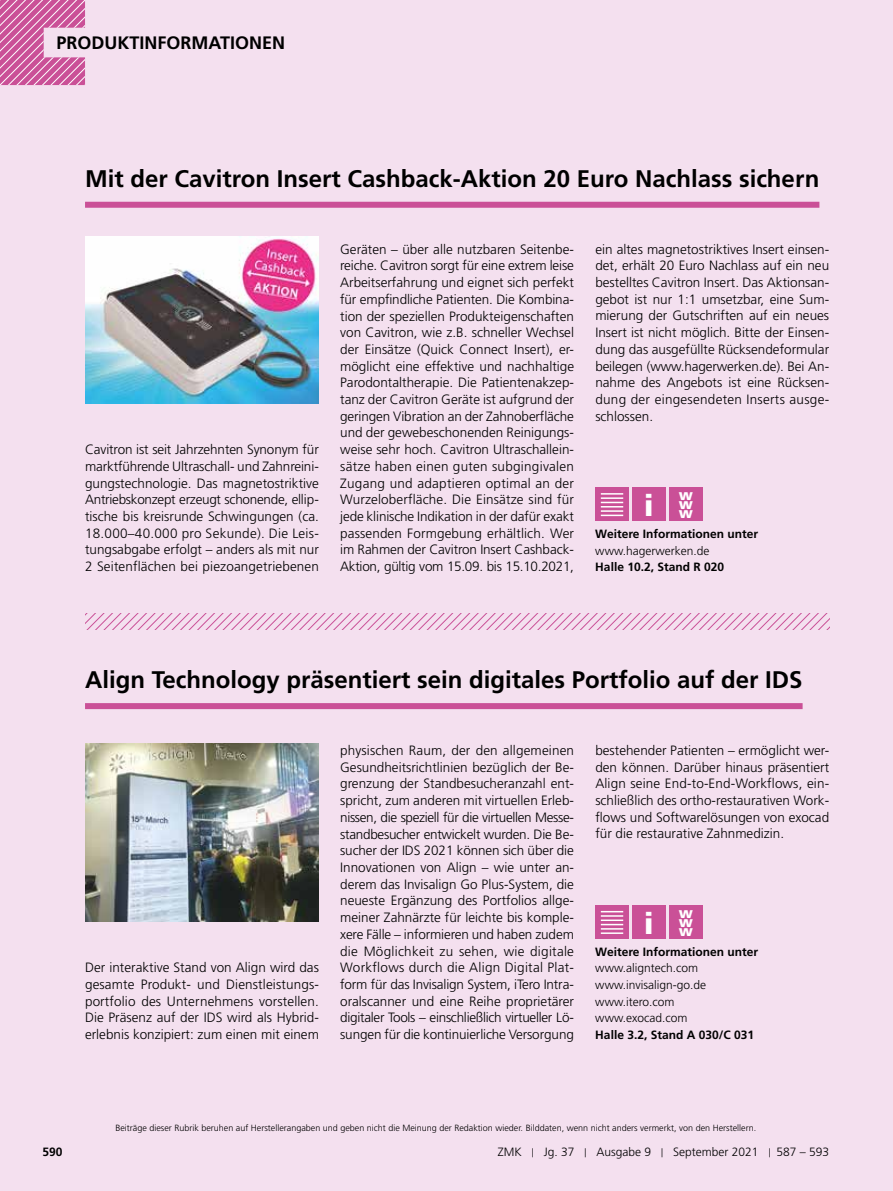
<style>
.page{position:relative;width:893px;height:1191px;background:#f4e0ef}
.page>*{position:absolute;margin:0;border:0;box-sizing:border-box;transform-origin:0 0}
.t1{font:900 30px "Frutiger";color:#fff}
.t2{font:700 24px "Frutiger";color:#000}
.t3{font:700 18px "Frutiger";color:#000}
.t4{font:900 15px "Frutiger";color:#fff}
.t5{font:300 13.5px/16.6px "Frutiger";color:#000;text-align:justify}
.t6{font:300 12px/16.6px "Frutiger";color:#000}
.t7{font:700 12px "Frutiger";color:#000}
.t8{font:300 9px "Frutiger";color:#000}
.s1{font-size:9px}
</style>
<div class="page">
<div style="left:85px;top:202px;width:734px;height:6px;background:#ca5097"></div>
<div style="left:595px;top:487px;width:34px;height:34px;background:#ca5097"></div>
<svg style="left:601px;top:493px;width:22px;height:1px"></svg>
<hr style="left:601px;top:497px;width:22px;height:2px;background:#fff">
<svg style="left:601px;top:502px;width:22px;height:5px"></svg>
<hr style="left:601px;top:510px;width:22px;height:2px;background:#fff">
<hr style="left:601px;top:514px;width:22px;height:2px;background:#fff">
<div style="left:632px;top:487px;width:34px;height:34px;background:#ca5097"></div>
<div style="left:669px;top:487px;width:34px;height:34px;background:#ca5097"></div>
<img style="left:85px;top:237px;width:234px;height:166px">
<div style="left:85px;top:703px;width:718px;height:6px;background:#ca5097"></div>
<div style="left:595px;top:905px;width:34px;height:34px;background:#ca5097"></div>
<svg style="left:601px;top:911px;width:22px;height:5px"></svg>
<hr style="left:601px;top:919px;width:22px;height:2px;background:#fff">
<hr style="left:601px;top:923px;width:22px;height:2px;background:#fff">
<svg style="left:601px;top:928px;width:22px;height:1px"></svg>
<hr style="left:601px;top:932px;width:22px;height:2px;background:#fff">
<div style="left:632px;top:905px;width:34px;height:34px;background:#ca5097"></div>
<div style="left:669px;top:905px;width:34px;height:34px;background:#ca5097"></div>
<img style="left:85px;top:743px;width:234px;height:178px">
<svg style="left:0;top:0;width:85px;height:85px"></svg>
<svg style="left:85px;top:613px;width:744px;height:17px"></svg>
<h3 class="t3" style="left:56px;top:32px;width:230px">PRODUKTINFORMATIONEN</h3>
<h2 class="t2" style="left:85px;top:164px;width:736px">Mit der Cavitron Insert Cashback-Aktion 20 Euro Nachlass sichern</h2>
<p class="t5" style="left:85px;top:441px;width:235px">Cavitron ist seit Jahrzehnten Synonym für marktführende Ultraschall- und Zahnreini&shy;gungstechnologie. Das magnetostriktive Antriebskonzept erzeugt schonende, ellip&shy;tische bis kreisrunde Schwingungen (ca.<br>18.000–40.000 pro Sekunde). Die Leis&shy;tungsabgabe erfolgt – anders als mit nur 2 Seitenflächen bei piezoangetriebenen</p>
<p class="t5" style="left:340px;top:241px;width:235px">Geräten – über alle nutzbaren Seitenbe&shy;reiche. Cavitron sorgt für eine extrem leise Arbeitserfahrung und eignet sich perfekt für empfindliche Patienten. Die Kombina&shy;tion der speziellen Produkteigenschaften von Cavitron, wie z.B. schneller Wechsel der Einsätze (Quick Connect Insert), er&shy;möglicht eine effektive und nachhaltige Parodontaltherapie. Die Patientenakzep&shy;tanz der Cavitron Geräte ist aufgrund der geringen Vibration an der Zahnoberfläche und der gewebeschonenden Reinigungs&shy;weise sehr hoch. Cavitron Ultraschallein&shy;sätze haben einen guten subgingivalen Zugang und adaptieren optimal an der Wurzeloberfläche. Die Einsätze sind für jede klinische Indikation in der dafür exakt passenden Formgebung erhältlich. Wer im Rahmen der Cavitron Insert Cashback-Aktion, gültig vom 15.09. bis 15.10.2021,</p>
<p class="t5" style="left:595px;top:241px;width:235px">ein altes magnetostriktives Insert einsen&shy;det, erhält 20 Euro Nachlass auf ein neu bestelltes Cavitron Insert. Das Aktionsan&shy;gebot ist nur 1:1 umsetzbar, eine Sum&shy;mierung der Gutschriften auf ein neues Insert ist nicht möglich. Bitte der Einsen&shy;dung das ausgefüllte Rücksendeformular beilegen (www.hagerwerken.de). Bei An&shy;nahme des Angebots ist eine Rücksen&shy;dung der eingesendeten Inserts ausge&shy;schlossen.</p>
<h1 class="t1" style="left:644px;top:487px;width:12px">i</h1>
<p class="t4" style="left:679px;top:485px;width:16px">w</p>
<p class="t4" style="left:679px;top:494px;width:16px">w</p>
<p class="t4" style="left:679px;top:503px;width:16px">w</p>
<p class="t7" style="left:595px;top:526px;width:164px">Weitere Informationen unter</p>
<p class="t6" style="left:595px;top:542px;width:116px">www.hagerwerken.de</p>
<p class="t7" style="left:595px;top:560px;width:130px">Halle 10.2, Stand R 020</p>
<h2 class="t2" style="left:85px;top:666px;width:719px">Align Technology präsentiert sein digitales Portfolio auf der IDS</h2>
<p class="t5" style="left:85px;top:959px;width:235px">Der interaktive Stand von Align wird das gesamte Produkt- und Dienstleistungs&shy;portfolio des Unternehmens vorstellen.<br>Die Präsenz auf der IDS wird als Hybrid&shy;erlebnis konzipiert: zum einen mit einem</p>
<p class="t5" style="left:340px;top:742px;width:235px">physischen Raum, der den allgemeinen Gesundheitsrichtlinien bezüglich der Be&shy;grenzung der Standbesucheranzahl ent&shy;spricht, zum anderen mit virtuellen Erleb&shy;nissen, die speziell für die virtuellen Messe&shy;standbesucher entwickelt wurden. Die Be&shy;sucher der IDS 2021 können sich über die Innovationen von Align – wie unter an&shy;derem das Invisalign Go Plus-System, die neueste Ergänzung des Portfolios allge&shy;meiner Zahnärzte für leichte bis komple&shy;xere Fälle – informieren und haben zudem die Möglichkeit zu sehen, wie digitale Workflows durch die Align Digital Plat&shy;form für das Invisalign System, iTero Intra&shy;oralscanner und eine Reihe proprietärer digitaler Tools – einschließlich virtueller Lö&shy;sungen für die kontinuierliche Versorgung</p>
<p class="t5" style="left:595px;top:742px;width:235px">bestehender Patienten – ermöglicht wer&shy;den können. Darüber hinaus präsentiert Align seine End-to-End-Workflows, ein&shy;schließlich des ortho-restaurativen Work&shy;flows und Softwarelösungen von exocad für die restaurative Zahnmedizin.</p>
<h1 class="t1" style="left:644px;top:905px;width:12px">i</h1>
<p class="t4" style="left:679px;top:903px;width:16px">w</p>
<p class="t4" style="left:679px;top:912px;width:16px">w</p>
<p class="t4" style="left:679px;top:921px;width:16px">w</p>
<p class="t7" style="left:595px;top:944px;width:164px">Weitere Informationen unter</p>
<p class="t6" style="left:595px;top:960px;width:112px">www.aligntech.com www.invisalign-go.de www.itero.com www.exocad.com</p>
<p class="t7" style="left:595px;top:1028px;width:160px">Halle 3.2, Stand A 030/C 031</p>
<p class="t8" style="left:115px;top:1123px;width:642px">Beiträge dieser Rubrik beruhen auf Herstellerangaben und geben nicht die Meinung der Redaktion wieder. Bilddaten, wenn nicht anders vermerkt, von den Herstellern.</p>
<p class="t7" style="left:43px;top:1145px;width:22px">590</p>
<p class="t6" style="left:498px;top:1143px;width:333px">ZMK <span class="s1">|</span> Jg. 37 <span class="s1">|</span> Ausgabe 9 <span class="s1">|</span> September 2021 <span class="s1">|</span> 587 – 593</p>
</div>
